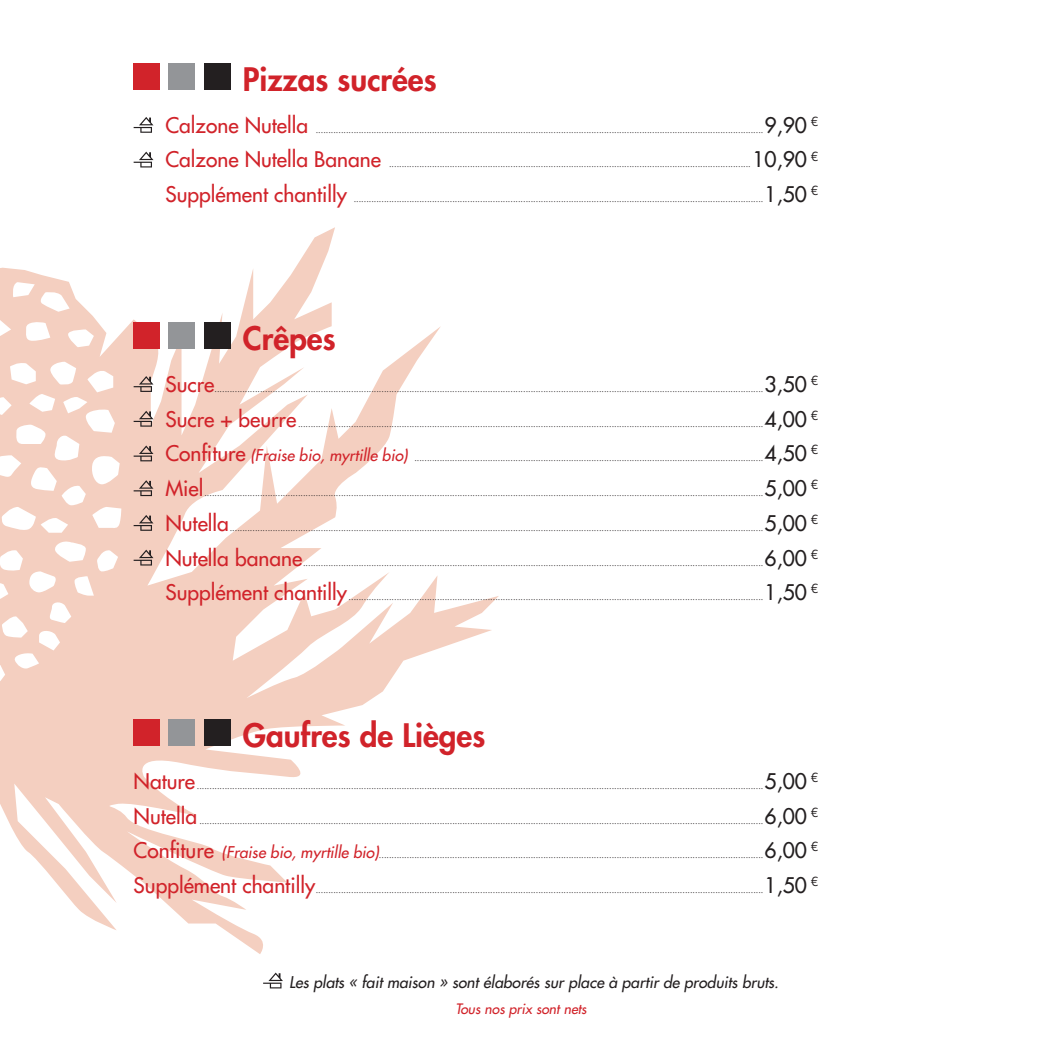
<style>
.page{position:relative;width:1042px;height:1042px;background:#fff}
.page>*{position:absolute;margin:0;border:0;box-sizing:border-box;transform-origin:0 0}
.t1{font:800 31.5px "Futura Std";color:#d1232a}
.t2{font:500 21px "Futura Std";color:#d1232a}
.t3{font:500 21px "Futura Std";color:#231f20}
.t4{font:italic 500 15.75px "Futura Std";color:#231f20}
.t5{font:italic 500 14px "Futura Std";color:#d1232a}
.t6{font:500 8.75px "Futura Std";color:#231f20}
.s1{font-size:21px;color:#d1232a}
.s2{font-style:italic;font-size:15.75px;color:#d1232a}
</style>
<div class="page">
<svg style="left:0;top:159px;width:499px;height:795px"></svg>
<div style="left:134px;top:63px;width:26px;height:26px;background:#d1232a"></div>
<div style="left:169px;top:63px;width:26px;height:26px;background:#939598"></div>
<div style="left:204px;top:63px;width:26px;height:26px;background:#231f20"></div>
<svg style="left:134px;top:117px;width:19px;height:16px"></svg>
<svg style="left:134px;top:152px;width:19px;height:15px"></svg>
<div style="left:134px;top:322px;width:26px;height:26px;background:#d1232a"></div>
<div style="left:169px;top:322px;width:26px;height:26px;background:#939598"></div>
<div style="left:204px;top:322px;width:26px;height:26px;background:#231f20"></div>
<svg style="left:134px;top:376px;width:19px;height:16px"></svg>
<svg style="left:134px;top:411px;width:19px;height:16px"></svg>
<svg style="left:134px;top:445px;width:19px;height:16px"></svg>
<svg style="left:134px;top:480px;width:19px;height:16px"></svg>
<svg style="left:134px;top:515px;width:19px;height:16px"></svg>
<svg style="left:134px;top:550px;width:19px;height:15px"></svg>
<div style="left:134px;top:719px;width:26px;height:26px;background:#d1232a"></div>
<div style="left:169px;top:719px;width:26px;height:26px;background:#939598"></div>
<div style="left:204px;top:719px;width:26px;height:26px;background:#231f20"></div>
<svg style="left:263px;top:972px;width:20px;height:16px"></svg>
<h1 class="t1" style="left:243px;top:59px;width:195px">Pizzas sucrées</h1>
<h2 class="t2" style="left:165px;top:112px;width:144px">Calzone Nutella</h2>
<p class="t6" style="left:316px;top:124px;width:449px">.................................................................................................................................................................................</p>
<h2 class="t3" style="left:764px;top:112px;width:55px">9,90 <sup>€</sup></h2>
<h2 class="t2" style="left:165px;top:147px;width:217px">Calzone Nutella Banane</h2>
<h2 class="t3" style="left:752px;top:147px;width:67px">10,90 <sup>€</sup></h2>
<p class="t6" style="left:389px;top:159px;width:363px">...............................................................................................................................................</p>
<h2 class="t2" style="left:165px;top:181px;width:183px">Supplément chantilly</h2>
<h2 class="t3" style="left:764px;top:181px;width:55px">1,50 <sup>€</sup></h2>
<p class="t6" style="left:354px;top:193px;width:411px">..................................................................................................................................................................</p>
<h1 class="t1" style="left:243px;top:318px;width:94px">Crêpes</h1>
<h2 class="t3" style="left:764px;top:371px;width:55px">3,50 <sup>€</sup></h2>
<h2 class="t2" style="left:165px;top:371px;width:50px">Sucre</h2>
<p class="t6" style="left:215px;top:383px;width:550px">.........................................................................................................................................................................................................................</p>
<h2 class="t2" style="left:165px;top:406px;width:132px">Sucre + beurre</h2>
<h2 class="t3" style="left:764px;top:406px;width:55px">4,00 <sup>€</sup></h2>
<p class="t6" style="left:298px;top:418px;width:467px">........................................................................................................................................................................................</p>
<p class="t6" style="left:165px;top:453px;width:599px"><span class="s1">Confiture</span> <span class="s2">(Fraise bio, myrtille bio)</span> ..........................................................................................................................................</p>
<h2 class="t3" style="left:764px;top:440px;width:55px">4,50 <sup>€</sup></h2>
<h2 class="t2" style="left:165px;top:475px;width:40px">Miel</h2>
<p class="t6" style="left:204px;top:487px;width:560px">.............................................................................................................................................................................................................................</p>
<h2 class="t3" style="left:764px;top:475px;width:55px">5,00 <sup>€</sup></h2>
<h2 class="t2" style="left:165px;top:510px;width:65px">Nutella</h2>
<h2 class="t3" style="left:764px;top:510px;width:55px">5,00 <sup>€</sup></h2>
<p class="t6" style="left:230px;top:522px;width:535px">...................................................................................................................................................................................................................</p>
<h2 class="t2" style="left:165px;top:545px;width:138px">Nutella banane</h2>
<h2 class="t3" style="left:764px;top:545px;width:55px">6,00 <sup>€</sup></h2>
<p class="t6" style="left:303px;top:557px;width:462px">......................................................................................................................................................................................</p>
<h2 class="t2" style="left:165px;top:579px;width:183px">Supplément chantilly</h2>
<h2 class="t3" style="left:764px;top:579px;width:55px">1,50 <sup>€</sup></h2>
<p class="t6" style="left:349px;top:591px;width:416px">....................................................................................................................................................................</p>
<h1 class="t1" style="left:243px;top:715px;width:244px">Gaufres de Lièges</h1>
<h2 class="t2" style="left:134px;top:768px;width:63px">Nature</h2>
<h2 class="t3" style="left:764px;top:768px;width:55px">5,00 <sup>€</sup></h2>
<p class="t6" style="left:197px;top:780px;width:568px">................................................................................................................................................................................................................................</p>
<h2 class="t2" style="left:134px;top:803px;width:65px">Nutella</h2>
<h2 class="t3" style="left:764px;top:803px;width:55px">6,00 <sup>€</sup></h2>
<p class="t6" style="left:199px;top:815px;width:565px">...............................................................................................................................................................................................................................</p>
<p class="t6" style="left:134px;top:849px;width:631px"><span class="s1">Confiture</span> <span class="s2">(Fraise bio, myrtille bio)</span>........................................................................................................................................................</p>
<h2 class="t3" style="left:764px;top:837px;width:55px">6,00 <sup>€</sup></h2>
<h2 class="t2" style="left:134px;top:872px;width:183px">Supplément chantilly</h2>
<h2 class="t3" style="left:764px;top:872px;width:55px">1,50 <sup>€</sup></h2>
<p class="t6" style="left:316px;top:884px;width:449px">.................................................................................................................................................................................</p>
<h3 class="t4" style="left:289px;top:973px;width:491px">Les plats « fait maison » sont élaborés sur place à partir de produits bruts.</h3>
<h3 class="t5" style="left:455px;top:1000px;width:133px">Tous nos prix sont nets</h3>
</div>
